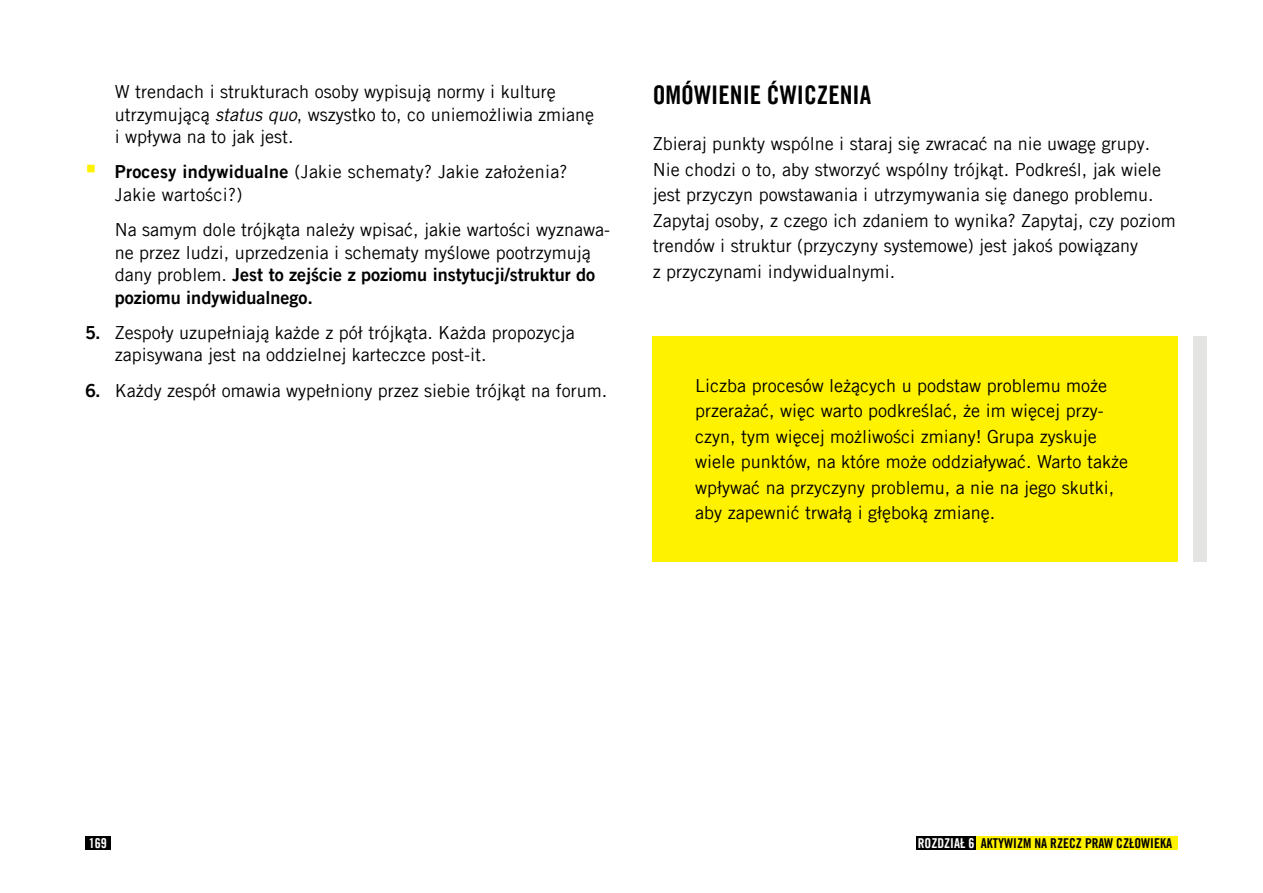
<style>
.page{position:relative;width:1263px;height:893px;background:#fff}
.page>*{position:absolute;margin:0;border:0;box-sizing:border-box;transform-origin:0 0}
.t1{font:25.65px "Amnesty Trade Gothic Bd Cn 20";color:#000}
.t2{font:18px/25.5px "Amnesty Trade Gothic";color:#000}
.t3{font:18px/22.5px "Amnesty Trade Gothic Bd 2";color:#000}
.t4{font:13.65px "Amnesty Trade Gothic Bd Cn 20";color:#000}
.t5{font:13.65px "Amnesty Trade Gothic Bd Cn 20";color:#fff}
.s1{font-style:italic}
.s2{font-family:"Amnesty Trade Gothic Bd 2"}
.s3{font-family:"Amnesty Trade Gothic"}
.s4{color:#fff}
</style>
<div class="page">
<div style="left:653px;top:336px;width:525px;height:226px;background:#fff200"></div>
<div style="left:1193px;top:336px;width:13px;height:226px;background:#e3e3e2"></div>
<div style="left:85px;top:836px;width:25px;height:13px;background:#000"></div>
<div style="left:916px;top:836px;width:60px;height:13px;background:#000"></div>
<div style="left:976px;top:836px;width:202px;height:13px;background:#fff200"></div>
<p class="t2" style="left:115px;top:80px;width:481px;line-height:22.5px">W trendach i strukturach osoby wypisują normy i kulturę utrzymującą <span class="s1">status quo</span>, wszystko to, co uniemożliwia zmianę i wpływa na to jak jest.</p>
<p class="t2" style="left:115px;top:160px;width:454px;line-height:22.5px"><span class="s2">Procesy indywidualne</span> (Jakie schematy? Jakie założenia?<br>Jakie wartości?)</p>
<p class="t2" style="left:115px;top:218px;width:497px;line-height:22.5px">Na samym dole trójkąta należy wpisać, jakie wartości wyznawa&shy;ne przez ludzi, uprzedzenia i schematy myślowe pootrzymują</p>
<p class="t3" style="left:115px;top:263px;width:482px"><span class="s3">dany problem.</span> Jest to zejście z poziomu instytucji/struktur do poziomu indywidualnego.</p>
<p class="t2" style="left:115px;top:321px;width:461px;line-height:22.5px;text-indent:-30px"><span class="s2">5.</span> Zespoły uzupełniają każde z pół trójkąta. Każda propozycja zapisywana jest na oddzielnej karteczce post-it.</p>
<p class="t2" style="left:85px;top:377px;width:524px"><span class="s2">6.</span> Każdy zespół omawia wypełniony przez siebie trójkąt na forum.</p>
<h1 class="t1" style="left:653px;top:79px;width:220px">OMÓWIENIE ĆWICZENIA</h1>
<p class="t2" style="left:653px;top:131px;width:524px">Zbieraj punkty wspólne i staraj się zwracać na nie uwagę grupy.<br>Nie chodzi o to, aby stworzyć wspólny trójkąt. Podkreśl, jak wiele jest przyczyn powstawania i utrzymywania się danego problemu.<br>Zapytaj osoby, z czego ich zdaniem to wynika? Zapytaj, czy poziom trendów i struktur (przyczyny systemowe) jest jakoś powiązany<br>z przyczynami indywidualnymi.</p>
<p class="t2" style="left:695px;top:372px;width:434px">Liczba procesów leżących u podstaw problemu może przerażać, więc warto podkreślać, że im więcej przy&shy;czyn, tym więcej możliwości zmiany! Grupa zyskuje wiele punktów, na które może oddziaływać. Warto także wpływać na przyczyny problemu, a nie na jego skutki, aby zapewnić trwałą i głęboką zmianę.</p>
<p class="t5" style="left:89px;top:834px;width:20px">169</p>
<p class="t4" style="left:918px;top:834px;width:256px"><span class="s4">ROZDZIAŁ 6</span> AKTYWIZM NA RZECZ PRAW CZŁOWIEKA</p>
</div>
